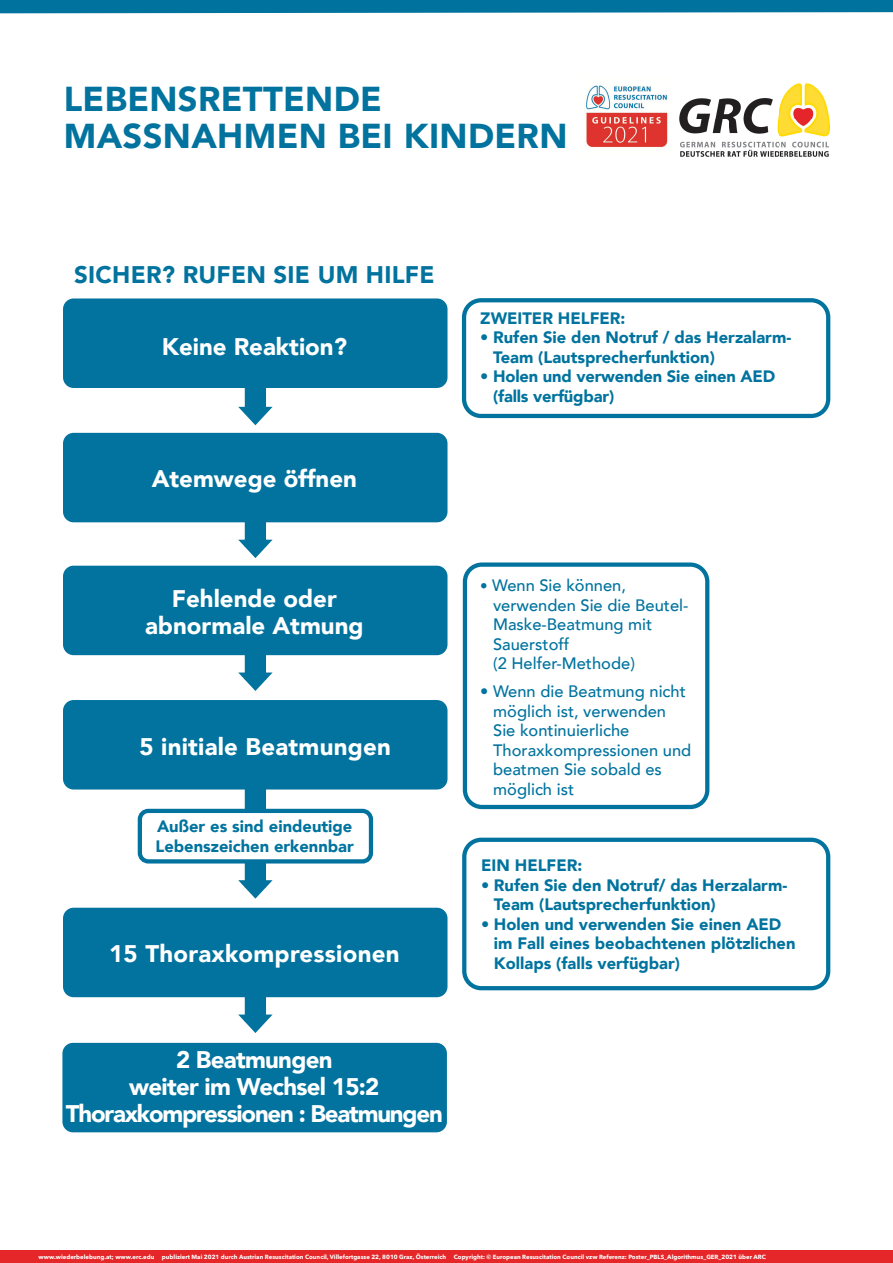
<style>
.page{position:relative;width:893px;height:1263px;background:#fff}
.page>*{position:absolute;margin:0;border:0;box-sizing:border-box;transform-origin:0 0}
.t1{font:900 34.5px/37.5px "Avenir";letter-spacing:.01em;color:#01739e}
.t2{font:900 24px/27px "Avenir";color:#fff;text-align:center}
.t3{font:900 24px/27px "Avenir";letter-spacing:-.05em;color:#fff;text-align:center}
.t4{font:900 24px "Avenir";letter-spacing:.01em;color:#01739e}
.t5{font:900 16.5px/19.5px "Avenir";color:#01739e}
.t6{font:500 16.5px/19.5px "Avenir";color:#01739e}
.t7{font:700 6px "Avenir Next";color:#fff}
.s1{font-weight:900;font-size:15px}
</style>
<div class="page">
<div style="left:62px;top:1043px;width:385px;height:89px;background:#01739e;border-radius:11px"></div>
<div style="left:462px;top:838px;width:368px;height:152px;border:4px solid #01739e;border-radius:17px"></div>
<div style="left:63px;top:298px;width:384px;height:90px;background:#01739e;border-radius:11px"></div>
<div style="left:63px;top:433px;width:384px;height:89px;background:#01739e;border-radius:11px"></div>
<div style="left:63px;top:566px;width:384px;height:89px;background:#01739e;border-radius:11px"></div>
<div style="left:63px;top:700px;width:384px;height:89px;background:#01739e;border-radius:11px"></div>
<div style="left:63px;top:908px;width:384px;height:89px;background:#01739e;border-radius:11px"></div>
<div style="left:245px;top:352px;width:21px;height:62px;background:#01739e"></div>
<svg style="left:238px;top:407px;width:35px;height:18px"></svg>
<div style="left:245px;top:485px;width:21px;height:62px;background:#01739e"></div>
<svg style="left:238px;top:540px;width:35px;height:18px"></svg>
<div style="left:245px;top:618px;width:21px;height:62px;background:#01739e"></div>
<svg style="left:238px;top:672px;width:35px;height:19px"></svg>
<div style="left:245px;top:776px;width:21px;height:111px;background:#01739e"></div>
<svg style="left:238px;top:880px;width:35px;height:19px"></svg>
<div style="left:245px;top:960px;width:21px;height:62px;background:#01739e"></div>
<svg style="left:238px;top:1014px;width:35px;height:19px"></svg>
<div style="left:140px;top:811px;width:231px;height:50px;background:#fff;border-radius:9px"></div>
<div style="left:138px;top:809px;width:235px;height:54px;border:4px solid #01739e;border-radius:9px"></div>
<div style="left:463px;top:562px;width:246px;height:247px;border:4px solid #01739e;border-radius:17px"></div>
<div style="left:0;top:0;width:893px;height:13px;background:#00729e"></div>
<div style="left:0;top:1250px;width:893px;height:13px;background:#e52729"></div>
<img style="left:586px;top:85px;width:82px;height:63px">
<img style="left:679px;top:84px;width:150px;height:72px">
<div style="left:462px;top:298px;width:368px;height:120px;border:4px solid #01739e;border-radius:17px"></div>
<h1 class="t1" style="left:64px;top:79px;width:505px">LEBENSRETTENDE<br>MASSNAHMEN BEI KINDERN</h1>
<h2 class="t4" style="left:74px;top:254px;width:362px">SICHER? RUFEN SIE UM HILFE</h2>
<h2 class="t2" style="left:162px;top:332px;width:187px">Keine Reaktion?</h2>
<h2 class="t2" style="left:152px;top:465px;width:207px">Atemwege öffnen</h2>
<h2 class="t2" style="left:145px;top:584px;width:220px">Fehlende oder abnormale Atmung</h2>
<h2 class="t2" style="left:139px;top:732px;width:253px">5 initiale Beatmungen</h2>
<p class="t5" style="left:156px;top:816px;width:200px">Außer es sind eindeutige<br>Lebenszeichen erkennbar</p>
<h2 class="t2" style="left:109px;top:940px;width:292px">15 Thoraxkompressionen</h2>
<h2 class="t3" style="left:66px;top:1045px;width:378px">2 Beatmungen<br>weiter im Wechsel 15:2<br>Thoraxkompressionen : Beatmungen</h2>
<p class="t5" style="left:480px;top:308px;width:147px">ZWEITER HELFER:</p>
<p class="t5" style="left:493px;top:327px;width:300px;text-indent:-13px">• Rufen Sie den Notruf / das Herzalarm-<br>Team (Lautsprecherfunktion)</p>
<p class="t5" style="left:493px;top:366px;width:284px;text-indent:-13px">• Holen und verwenden Sie einen AED (falls verfügbar)</p>
<p class="t6" style="left:493px;top:575px;width:197px;text-indent:-13px"><span class="s1">•</span> Wenn Sie können, verwenden Sie die Beutel-<br>Maske-Beatmung mit<br>Sauerstoff<br>(2 Helfer-Methode)</p>
<p class="t6" style="left:493px;top:681px;width:200px;text-indent:-13px">• Wenn die Beatmung nicht möglich ist, verwenden<br>Sie kontinuierliche<br>Thoraxkompressionen und beatmen Sie sobald es möglich ist</p>
<p class="t5" style="left:481px;top:855px;width:103px">EIN HELFER:</p>
<p class="t5" style="left:494px;top:875px;width:295px;text-indent:-13px">• Rufen Sie den Notruf/ das Herzalarm-<br>Team (Lautsprecherfunktion)</p>
<p class="t5" style="left:494px;top:914px;width:303px;text-indent:-13px">• Holen und verwenden Sie einen AED im Fall eines beobachtenen plötzlichen<br>Kollaps (falls verfügbar)</p>
<p class="t7" style="left:39px;top:1251px;width:117px">www.wiederbelebung.at; www.erc.edu</p>
<p class="t7" style="left:162px;top:1251px;width:286px">publiziert Mai 2021 durch Austrian Resuscitation Council, Villefortgasse 22, 8010 Graz, Österreich</p>
<p class="t7" style="left:454px;top:1251px;width:314px">Copyright: © European Resuscitation Council vzw Referenz: Poster_PBLS_Algorithmus_GER_2021 über ARC</p>
</div>
